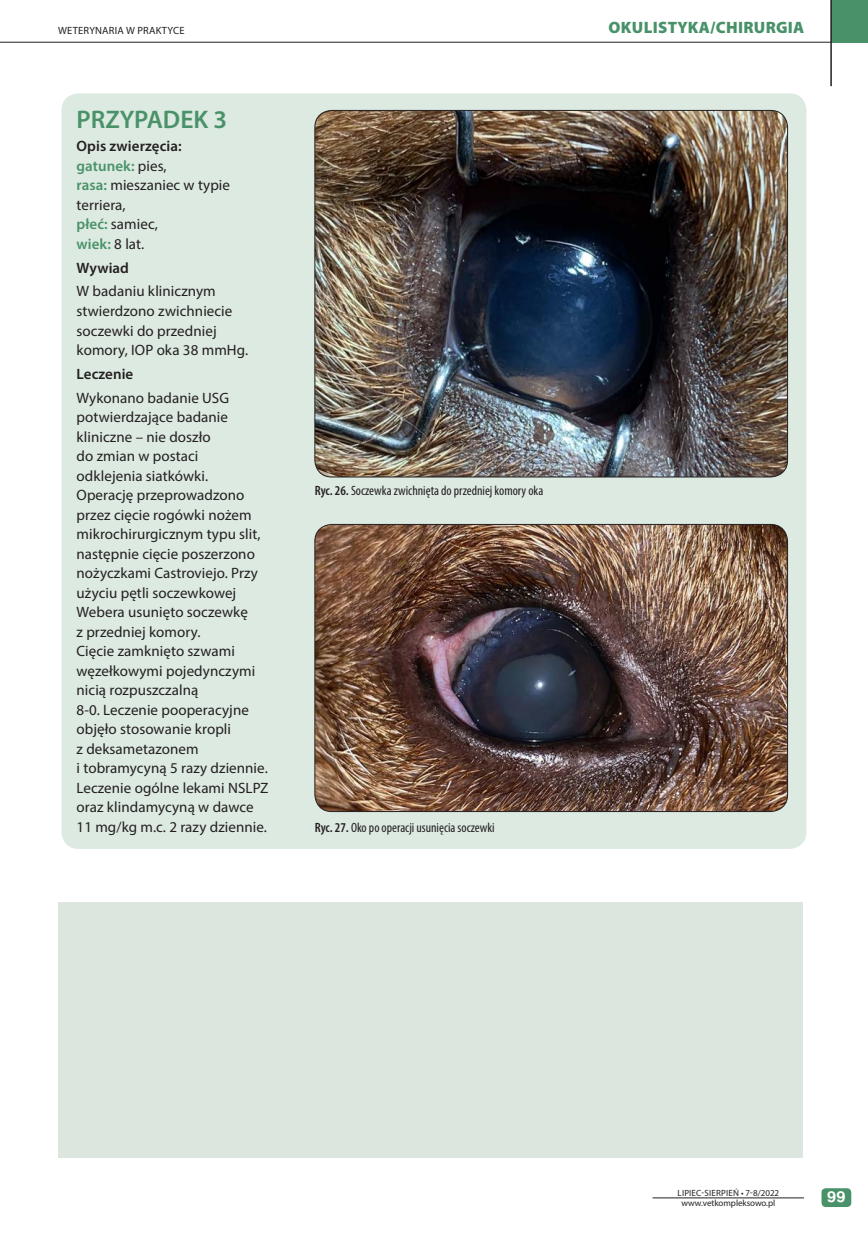
<style>
.page{position:relative;width:868px;height:1234px;background:#fff}
.page>*{position:absolute;margin:0;border:0;box-sizing:border-box;transform-origin:0 0}
.t1{font:600 25.5px "Myriad Pro";color:#499269}
.t2{font:900 16.5px "Myriad Pro";letter-spacing:.02em;color:#499269}
.t3{font:15px/19.5px "Myriad Pro";letter-spacing:.005em;color:#231f20}
.t4{font:600 15px "Myriad Pro";letter-spacing:.005em;color:#231f20}
.t5{font:700 15px "Nimbus San LCE";color:#fff;scale:1.1 1}
.t6{font:condensed 13.5px "Myriad Pro";color:#231f20}
.t7{font:10.5px "Myriad Pro";letter-spacing:.02em;color:#231f20}
.t8{font:9px "Myriad Pro";letter-spacing:.02em;color:#231f20}
.t9{font:9px "Myriad Pro";color:#231f20}
.s1{font-weight:600}
.s2{font-weight:600;color:#499269}
</style>
<div class="page">
<div style="left:831px;top:0;width:36px;height:42px;background:#499269"></div>
<hr style="left:830px;top:0;width:1px;height:86px;background:#231f20">
<hr style="left:0;top:42px;width:830px;height:1px;background:#231f20">
<div style="left:821px;top:1187px;width:30px;height:19px;background:#499269;border-radius:4px"></div>
<hr style="left:652px;top:1197px;width:151px;height:1px;background:#231f20">
<div style="left:61px;top:93px;width:745px;height:755px;background:#ddeae1;border-radius:17px"></div>
<div style="left:58px;top:901px;width:744px;height:256px;background:#dce6de"></div>
<img style="left:315px;top:110px;width:472px;height:367px">
<img style="left:315px;top:524px;width:472px;height:287px">
<div style="left:314px;top:524px;width:473px;height:287px;border:1px solid #231f20;border-radius:17px"></div>
<p class="t7" style="left:58px;top:24px;width:128px">WETERYNARIA W PRAKTYCE</p>
<p class="t2" style="left:608px;top:17px;width:197px">OKULISTYKA/CHIRURGIA</p>
<h1 class="t1" style="left:77px;top:103px;width:152px">PRZYPADEK 3</h1>
<p class="t3" style="left:77px;top:136px;width:155px"><span class="s1">Opis zwierzęcia: </span><span class="s2">gatunek:</span> pies,<br><span class="s2">rasa:</span> mieszaniec w typie terriera,<br><span class="s2">płeć:</span> samiec,<br><span class="s2">wiek:</span> 8 lat.</p>
<p class="t4" style="left:77px;top:258px;width:54px">Wywiad</p>
<p class="t3" style="left:77px;top:281px;width:173px">W badaniu klinicznym stwierdzono zwichniecie soczewki do przedniej komory, IOP oka 38 mmHg.</p>
<p class="t4" style="left:77px;top:364px;width:58px">Leczenie</p>
<p class="t3" style="left:77px;top:387px;width:193px">Wykonano badanie USG potwierdzające badanie kliniczne – nie doszło<br>do zmian w postaci<br>odklejenia siatkówki.<br>Operację przeprowadzono przez cięcie rogówki nożem mikrochirurgicznym typu slit, następnie cięcie poszerzono nożyczkami Castroviejo. Przy użyciu pętli soczewkowej<br>Webera usunięto soczewkę<br>z przedniej komory.<br>Cięcie zamknięto szwami węzełkowymi pojedynczymi nicią rozpuszczalną<br>8-0. Leczenie pooperacyjne objęło stosowanie kropli<br>z deksametazonem<br>i tobramycyną 5 razy dziennie.<br>Leczenie ogólne lekami NSLPZ oraz klindamycyną w dawce<br>11 mg/kg m.c. 2 razy dziennie.</p>
<p class="t6" style="left:315px;top:482px;width:230px"><span class="s1">Ryc. 26.</span> Soczewka zwichnięta do przedniej komory oka</p>
<p class="t6" style="left:315px;top:819px;width:181px"><span class="s1">Ryc. 27.</span> Oko po operacji usunięcia soczewki</p>
<p class="t8" style="left:677px;top:1186px;width:103px">LIPIEC-SIERPIEŃ • 7-8/2022</p>
<p class="t9" style="left:681px;top:1197px;width:95px">www.vetkompleksowo.pl</p>
<p class="t5" style="left:827px;top:1187px;width:18px">99</p>
</div>
